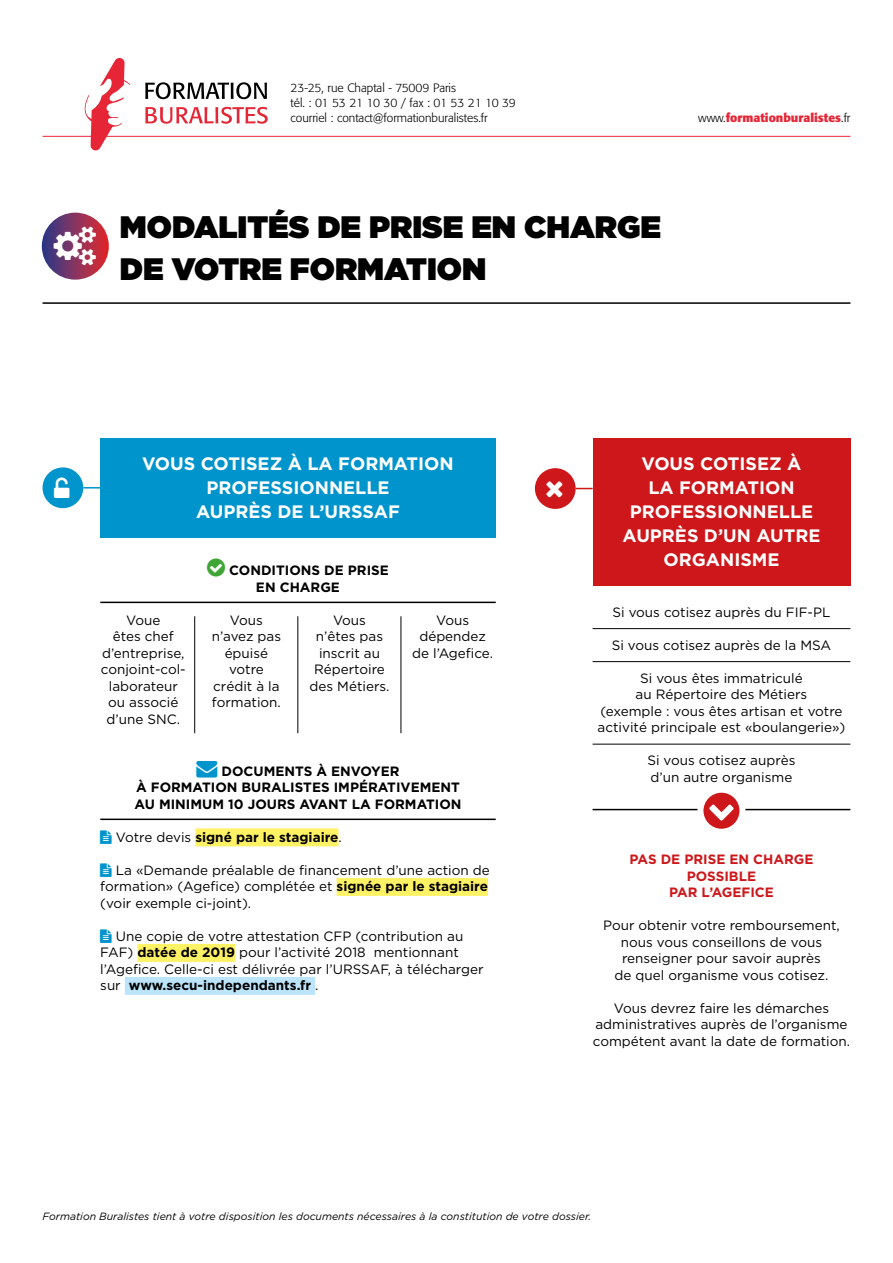
<style>
.page{position:relative;width:893px;height:1263px;background:#fff}
.page>*{position:absolute;margin:0;border:0;box-sizing:border-box;transform-origin:0 0}
.t1{font:900 31.05px/41.4px "Gotham";color:#000}
.t2{font:700 18px/24px "Gotham";color:#fff;text-align:center}
.t3{font:13.5px/16.5px "Gotham";color:#000;text-align:center}
.t4{font:700 13.5px/16.5px "Gotham";color:#000;text-align:center}
.t5{font:700 13.5px/16.5px "Gotham";color:#cd171a;text-align:center}
.t6{font:300 12px/15.5px "Formata";color:#000}
.t7{font:700 12px "Formata";color:#e62637}
.t8{font:italic 10.5px "Gotham";color:#000}
.s1{font-weight:300;color:#000}
.s2{color:#0094cd}
.s3{font-weight:400}
.s4{font-weight:700}
</style>
<div class="page">
<hr style="left:43px;top:136px;width:807px;height:1px;background:#e62637">
<svg style="left:145px;top:82px;width:122px;height:17px"></svg>
<svg style="left:145px;top:107px;width:123px;height:17px"></svg>
<svg style="left:84px;top:58px;width:46px;height:93px"></svg>
<hr style="left:593px;top:628px;width:257px;height:1px;background:#000">
<hr style="left:593px;top:661px;width:257px;height:1px;background:#000">
<hr style="left:593px;top:744px;width:257px;height:1px;background:#000">
<hr style="left:593px;top:809px;width:257px;height:1px;background:#000">
<hr style="left:100px;top:818px;width:396px;height:2px;background:#000">
<div style="left:195px;top:828px;width:143px;height:18px;background:#fff265"></div>
<div style="left:337px;top:878px;width:151px;height:18px;background:#fff265"></div>
<div style="left:137px;top:944px;width:98px;height:18px;background:#fff265"></div>
<div style="left:125px;top:977px;width:190px;height:18px;background:#bce4fa"></div>
<hr style="left:100px;top:602px;width:396px;height:1px;background:#000">
<div style="left:593px;top:438px;width:257px;height:148px;background:#cd171a"></div>
<div style="left:100px;top:438px;width:396px;height:100px;background:#0094cd"></div>
<hr style="left:194px;top:616px;width:1px;height:117px;background:#000">
<hr style="left:298px;top:616px;width:1px;height:117px;background:#000">
<hr style="left:401px;top:616px;width:1px;height:117px;background:#000">
<div style="left:43px;top:467px;width:40px;height:41px;background:#0094cd;border-radius:50%"></div>
<div style="left:42px;top:213px;width:67px;height:67px;background:linear-gradient(to right,#2b3a8c,#e52c2f);border-radius:34px"></div>
<div style="left:535px;top:468px;width:41px;height:41px;background:#cd171a;border-radius:50%"></div>
<svg style="left:83px;top:487px;width:17px;height:1px"></svg>
<svg style="left:576px;top:488px;width:17px;height:1px"></svg>
<hr style="left:43px;top:302px;width:807px;height:2px;background:#000">
<div style="left:697px;top:787px;width:48px;height:48px;background:#fff;border-radius:50%"></div>
<svg style="left:703px;top:793px;width:36px;height:36px"></svg>
<svg style="left:54px;top:227px;width:42px;height:38px;background:#86335f"></svg>
<p class="t6" style="left:291px;top:80px;width:227px">23-25, rue Chaptal - 75009 Paris<br>tél. : 01 53 21 10 30 / fax : 01 53 21 10 39 courriel : contact@formationburalistes.fr</p>
<h1 class="t1" style="left:120px;top:206px;width:543px">MODALITÉS DE PRISE EN CHARGE<br>DE VOTRE FORMATION</h1>
<p class="t7" style="left:698px;top:111px;width:154px"><span class="s1">www.</span>formationburalistes<span class="s1">.fr</span></p>
<h2 class="t2" style="left:142px;top:451px;width:313px">VOUS COTISEZ À LA FORMATION<br>PROFESSIONNELLE<br>AUPRÈS DE L’URSSAF</h2>
<p class="t4" style="left:256px;top:562px;width:134px;text-align:left;text-indent:-27px">CONDITIONS DE PRISE<br>EN CHARGE</p>
<p class="t3" style="left:101px;top:612px;width:86px">Voue<br>êtes chef d’entreprise, conjoint-col&shy;laborateur ou associé d’une SNC.</p>
<p class="t3" style="left:212px;top:612px;width:71px">Vous n’avez pas épuisé votre crédit à la formation.</p>
<p class="t3" style="left:310px;top:612px;width:81px">Vous<br>n’êtes pas inscrit au<br>Répertoire des Métiers.</p>
<p class="t3" style="left:412px;top:612px;width:82px">Vous dépendez de l’Agefice.</p>
<p class="t4" style="left:134px;top:762px;width:329px"><span class="s2">→</span> DOCUMENTS À ENVOYER<br>À FORMATION BURALISTES IMPÉRATIVEMENT<br>AU MINIMUM 10 JOURS AVANT LA FORMATION</p>
<p class="t4" style="left:116px;top:828px;width:227px"><span class="s3">Votre devis</span> signé par le stagiaire<span class="s3">.</span></p>
<p class="t3" style="left:100px;top:862px;width:391px;text-align:left;text-indent:16px">La «Demande préalable de financement d’une action de formation» (Agefice) complétée et <span class="s4">signée par le stagiaire </span>(voir exemple ci-joint).</p>
<p class="t3" style="left:100px;top:928px;width:385px;text-align:left;text-indent:16px">Une copie de votre attestation CFP (contribution au FAF) <span class="s4">datée de 2019</span> pour l’activité 2018 mentionnant l’Agefice. Celle-ci est délivrée par l’URSSAF, à télécharger sur <span class="s4">www.secu-independants.fr</span> .</p>
<h2 class="t2" style="left:623px;top:451px;width:199px">VOUS COTISEZ À<br>LA FORMATION<br>PROFESSIONNELLE<br>AUPRÈS D’UN AUTRE<br>ORGANISME</h2>
<p class="t3" style="left:612px;top:603px;width:220px">Si vous cotisez auprès du FIF-PL</p>
<p class="t3" style="left:612px;top:636px;width:221px">Si vous cotisez auprès de la MSA</p>
<p class="t3" style="left:597px;top:669px;width:249px">Si vous êtes immatriculé<br>au Répertoire des Métiers<br>(exemple : vous êtes artisan et votre activité principale est «boulangerie»)</p>
<p class="t3" style="left:647px;top:752px;width:150px;text-align:left">Si vous cotisez auprès d’un autre organisme</p>
<p class="t5" style="left:629px;top:851px;width:186px">PAS DE PRISE EN CHARGE<br>POSSIBLE<br>PAR L’AGEFICE</p>
<p class="t3" style="left:603px;top:917px;width:238px">Pour obtenir votre remboursement, nous vous conseillons de vous renseigner pour savoir auprès<br>de quel organisme vous cotisez.</p>
<p class="t3" style="left:593px;top:999px;width:259px">Vous devrez faire les démarches administratives auprès de l’organisme compétent avant la date de formation.</p>
<p class="t8" style="left:43px;top:1211px;width:550px">Formation Buralistes tient à votre disposition les documents nécessaires à la constitution de votre dossier.</p>
</div>
